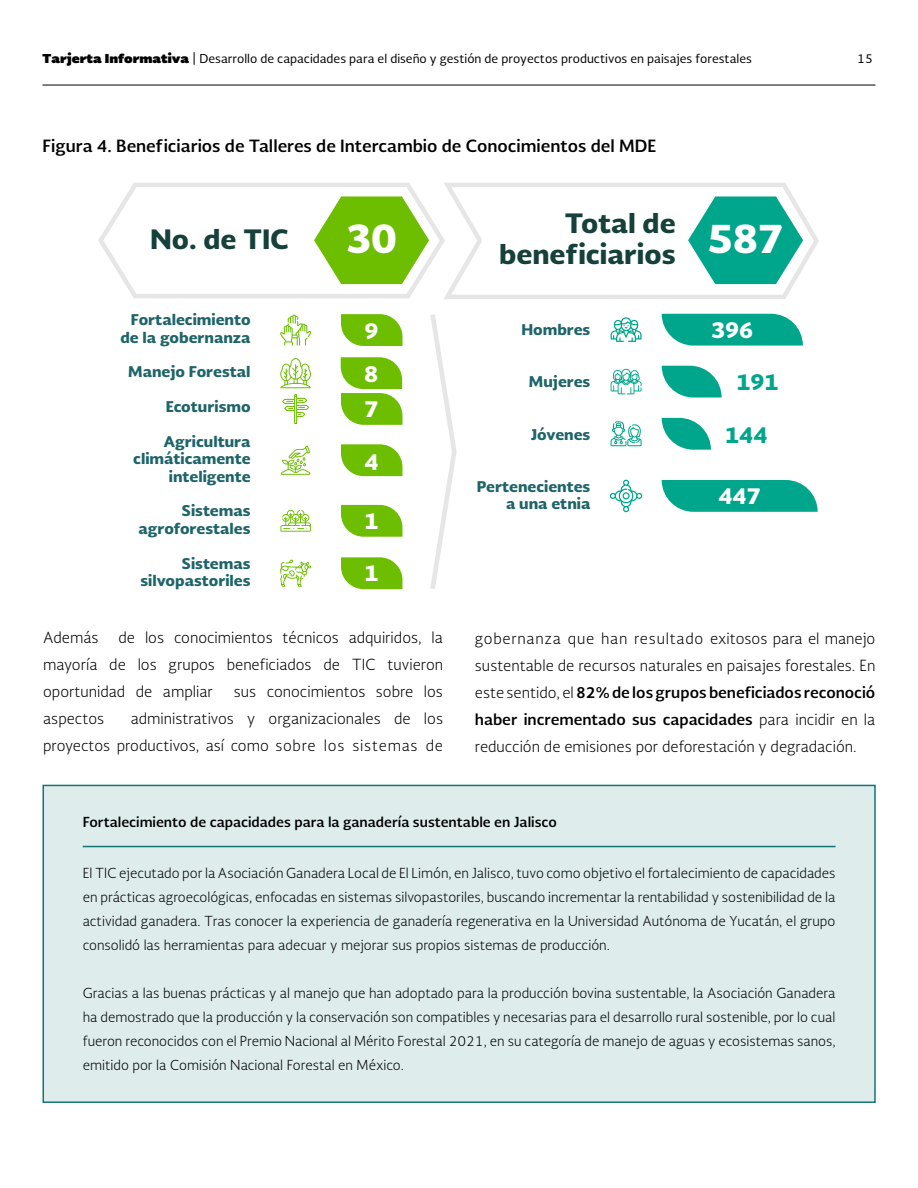
<style>
.page{position:relative;width:918px;height:1188px;background:#fff}
.page>*{position:absolute;margin:0;border:0;box-sizing:border-box;transform-origin:0 0}
.t1{font:900 26.1px/31.2px "Soberana Sans";color:#16413b}
.t2{font:900 21.75px "Soberana Sans";color:#fff}
.t3{font:900 21.75px "Soberana Sans";color:#00a68c}
.t4{font:700 16.5px "Soberana Sans";color:#000}
.t5{font:300 15px/27px "Soberana Sans";color:#000;text-align:justify}
.t6{font:900 14.55px/17.4px "Soberana Sans";color:#1e6468;text-align:right}
.t7{font:300 13.5px/24px "Soberana Sans";color:#000;text-align:justify}
.t8{font:700 13.5px "Soberana Sans";color:#000}
.t9{font:12px "Soberana Sans";color:#000}
.s1{font-weight:900}
.s2{font-weight:700}
</style>
<div class="page">
<hr style="left:43px;top:85px;width:832px;height:1px;background:#000">
<div style="left:43px;top:785px;width:833px;height:318px;background:#deecec;border:2px solid #127572"></div>
<hr style="left:83px;top:846px;width:753px;height:1px;background:#127572">
<svg style="left:662px;top:314px;width:141px;height:32px;background:#1baf98"></svg>
<svg style="left:662px;top:366px;width:60px;height:32px"></svg>
<svg style="left:662px;top:418px;width:49px;height:32px"></svg>
<svg style="left:662px;top:480px;width:156px;height:32px;background:#18ae96"></svg>
<svg style="left:280px;top:358px;width:31px;height:30px"></svg>
<svg style="left:280px;top:560px;width:31px;height:27px"></svg>
<svg style="left:281px;top:446px;width:29px;height:29px"></svg>
<svg style="left:282px;top:394px;width:27px;height:30px"></svg>
<svg style="left:280px;top:510px;width:31px;height:22px"></svg>
<svg style="left:341px;top:357px;width:61px;height:68px;background:#85c72a"></svg>
<svg style="left:341px;top:444px;width:61px;height:32px;background:#7ec41e"></svg>
<svg style="left:341px;top:505px;width:61px;height:32px;background:#7ec41d"></svg>
<svg style="left:341px;top:557px;width:61px;height:32px;background:#7ec41e"></svg>
<svg style="left:341px;top:314px;width:61px;height:32px;background:#7dc41d"></svg>
<svg style="left:430px;top:314px;width:27px;height:275px"></svg>
<svg style="left:611px;top:369px;width:31px;height:25px"></svg>
<svg style="left:611px;top:317px;width:31px;height:25px"></svg>
<svg style="left:610px;top:479px;width:32px;height:33px"></svg>
<svg style="left:611px;top:421px;width:31px;height:25px"></svg>
<svg style="left:280px;top:315px;width:31px;height:31px"></svg>
<svg style="left:98px;top:183px;width:721px;height:116px"></svg>
<p class="t9" style="left:43px;top:51px;width:711px"><span class="s1">Tarjerta Informativa</span> | Desarrollo de capacidades para el diseño y gestión de proyectos productivos en paisajes forestales</p>
<p class="t9" style="left:857px;top:50px;width:17px">15</p>
<p class="t4" style="left:43px;top:134px;width:615px">Figura 4. Benef iciarios de Talleres de Intercambio de Conocimientos del MDE</p>
<h1 class="t1" style="left:150px;top:222px;width:140px">No. de TIC</h1>
<p class="t6" style="left:120px;top:311px;width:132px">Fortalecimiento de la gobernanza</p>
<p class="t6" style="left:128px;top:363px;width:124px">Manejo Forestal</p>
<p class="t6" style="left:166px;top:397px;width:86px">Ecoturismo</p>
<p class="t6" style="left:133px;top:432px;width:119px">Agricultura climáticamente inteligente</p>
<p class="t6" style="left:139px;top:502px;width:114px">Sistemas agroforestales</p>
<p class="t6" style="left:140px;top:554px;width:112px">Sistemas silvopastoriles</p>
<h2 class="t2" style="left:365px;top:315px;width:16px">9</h2>
<h2 class="t2" style="left:364px;top:358px;width:16px">8</h2>
<h2 class="t2" style="left:365px;top:394px;width:16px">7</h2>
<h2 class="t2" style="left:365px;top:446px;width:16px">4</h2>
<h2 class="t2" style="left:365px;top:506px;width:16px">1</h2>
<h2 class="t2" style="left:365px;top:558px;width:16px">1</h2>
<p class="t5" style="left:43px;top:623px;width:57px">Además</p>
<p class="t5" style="left:43px;top:623px;width:401px;text-indent:75px">de los conocimientos técnicos adquiridos, la mayoría de los grupos beneficiados de TIC tuvieron oportunidad de ampliar</p>
<p class="t5" style="left:234px;top:677px;width:211px">sus conocimientos sobre los</p>
<p class="t5" style="left:43px;top:704px;width:401px;text-align:right">administrativos y organizacionales de los<br>proyectos productivos, así como sobre los sistemas de</p>
<p class="t5" style="left:43px;top:704px;width:62px">aspectos</p>
<h1 class="t1" style="left:499px;top:206px;width:286px;text-indent:66px">Total de<br>benef iciarios <sup>587</sup></h1>
<p class="t6" style="left:521px;top:320px;width:71px">Hombres</p>
<p class="t6" style="left:529px;top:373px;width:63px">Mujeres</p>
<p class="t6" style="left:531px;top:425px;width:61px">Jóvenes</p>
<p class="t6" style="left:477px;top:477px;width:115px">Pertenecientes a una etnia</p>
<h2 class="t2" style="left:711px;top:315px;width:44px">396</h2>
<h2 class="t3" style="left:736px;top:367px;width:44px">191</h2>
<h2 class="t3" style="left:725px;top:420px;width:44px">144</h2>
<h2 class="t2" style="left:718px;top:481px;width:44px">447</h2>
<p class="t5" style="left:475px;top:624px;width:402px">gobernanza que han resultado exitosos para el manejo sustentable de recursos naturales en paisajes forestales. En este sentido, el <span class="s2">82% de los grupos beneficiados reconoció haber incrementado sus capacidades</span> para incidir en la reducción de emisiones por deforestación y degradación.</p>
<p class="t8" style="left:83px;top:813px;width:476px">Fortalecimiento de capacidades para la ganadería sustentable en Jalisco</p>
<p class="t7" style="left:83px;top:861px;width:754px">El TIC ejecutado por la Asociación Ganadera Local de El Limón, en Jalisco, tuvo como objetivo el fortalecimiento de capacidades en prácticas agroecológicas, enfocadas en sistemas silvopastoriles, buscando incrementar la rentabilidad y sostenibilidad de la actividad ganadera. Tras conocer la experiencia de ganadería regenerativa en la Universidad Autónoma de Yucatán, el grupo consolidó las herramientas para adecuar y mejorar sus propios sistemas de producción.</p>
<p class="t7" style="left:83px;top:981px;width:754px">Gracias a las buenas prácticas y al manejo que han adoptado para la producción bovina sustentable, la Asociación Ganadera ha demostrado que la producción y la conservación son compatibles y necesarias para el desarrollo rural sostenible, por lo cual fueron reconocidos con el Premio Nacional al Mérito Forestal 2021, en su categoría de manejo de aguas y ecosistemas sanos, emitido por la Comisión Nacional Forestal en México.</p>
</div>
